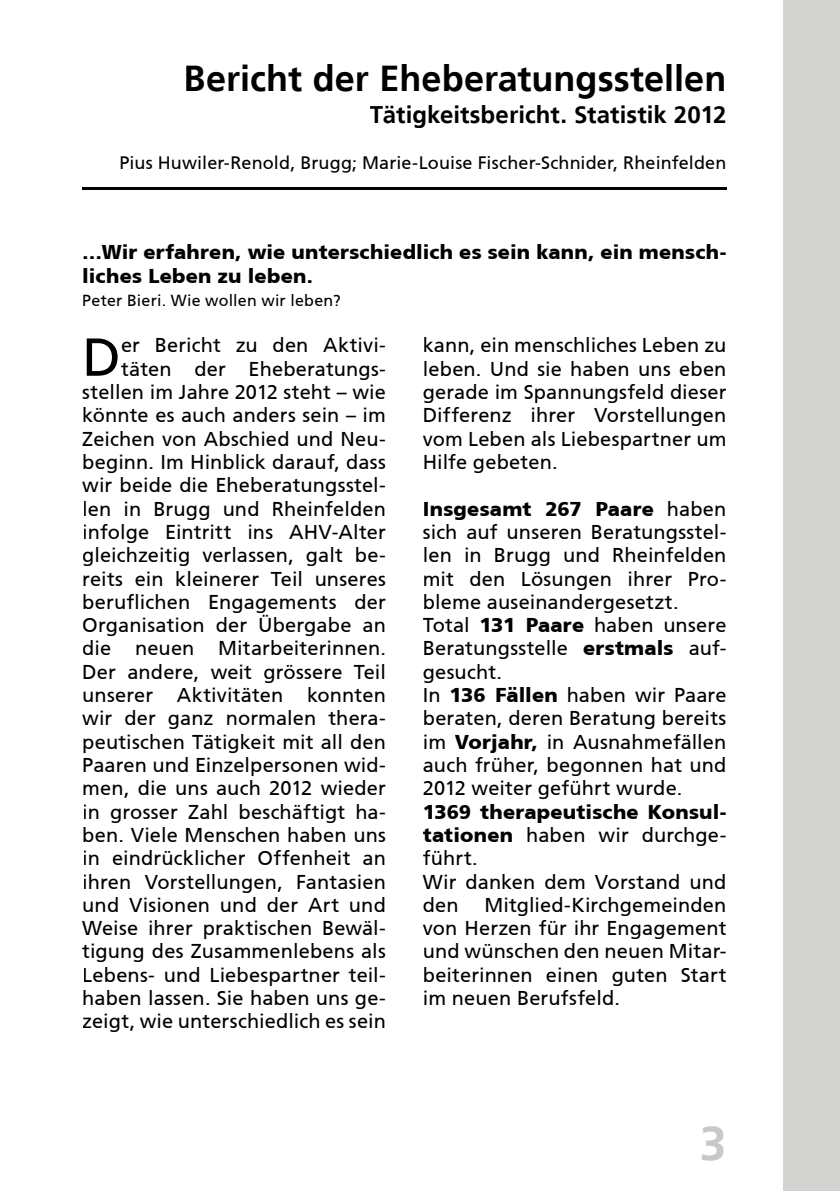
<style>
.page{position:relative;width:840px;height:1191px;background:#fff}
.page>*{position:absolute;margin:0;border:0;box-sizing:border-box;transform-origin:0 0}
.t1{font:53.4px "Frutiger CE";color:#000}
.t2{font:700 48px "Frutiger LT";color:#c8c8c7}
.t3{font:700 36px "Frutiger LT";color:#000}
.t4{font:700 24px "Frutiger LT";letter-spacing:.005em;color:#000}
.t5{font:20px/23.4px "Frutiger CE";letter-spacing:.005em;color:#000;text-align:justify}
.t6{font:900 20px/23.2px "Frutiger CE";letter-spacing:.01em;color:#000}
.t7{font:18px "Frutiger CE";letter-spacing:.005em;color:#000}
.t8{font:16px "Frutiger CE";letter-spacing:.015em;color:#000}
.s1{font-weight:900}
</style>
<div class="page">
<div style="left:782px;top:0;width:57px;height:1191px;background:#d3d3d2"></div>
<hr style="left:82px;top:187px;width:644px;height:2px;background:#000">
<h3 class="t3" style="left:183px;top:57px;width:544px">Bericht der Eheberatungsstellen</h3>
<p class="t4" style="left:370px;top:100px;width:358px">Tätigkeitsbericht. Statistik 2012</p>
<p class="t7" style="left:119px;top:152px;width:608px">Pius Huwiler-Renold, Brugg; Marie-Louise Fischer-Schnider, Rheinfelden</p>
<p class="t6" style="left:82px;top:241px;width:645px">…Wir erfahren, wie unterschiedlich es sein kann, ein mensch&shy;liches Leben zu leben.</p>
<p class="t8" style="left:82px;top:291px;width:260px">Peter Bieri. Wie wollen wir leben?</p>
<p class="t5" style="left:82px;top:334px;width:305px;text-align:right">er Bericht zu den Aktivi&shy;täten der Eheberatungs&shy;stellen im Jahre 2012 steht – wie könnte es auch anders sein – im<br>Zeichen von Abschied und Neu&shy;beginn. Im Hinblick darauf, dass wir beide die Eheberatungsstel&shy;len in Brugg und Rheinfelden infolge Eintritt ins AHV-Alter gleichzeitig verlassen, galt be&shy;reits ein kleinerer Teil unseres beruflichen Engagements der<br>Organisation der Übergabe an die neuen Mitarbeiterinnen.<br>Der andere, weit grössere Teil unserer Aktivitäten konnten wir der ganz normalen thera&shy;peutischen Tätigkeit mit all den<br>Paaren und Einzelpersonen wid&shy;men, die uns auch 2012 wieder in grosser Zahl beschäftigt ha&shy;ben. Viele Menschen haben uns in eindrücklicher Offenheit an ihren Vorstellungen, Fantasien und Visionen und der Art und<br>Weise ihrer praktischen Bewäl&shy;tigung des Zusammenlebens als<br>Lebens- und Liebespartner teil&shy;haben lassen. Sie haben uns ge&shy;zeigt, wie unterschiedlich es sein</p>
<p class="t5" style="left:422px;top:334px;width:305px">kann, ein menschliches Leben zu leben. Und sie haben uns eben gerade im Spannungsfeld dieser Differenz ihrer Vorstellungen vom Leben als Liebespartner um Hilfe gebeten.</p>
<h1 class="t1" style="left:82px;top:326px;width:40px">D</h1>
<p class="t5" style="left:422px;top:497px;width:305px;text-align:left"><span class="s1">Insgesamt 267 Paare</span> haben sich auf unseren Beratungsstel&shy;len in Brugg und Rheinfelden mit den Lösungen ihrer Pro&shy;bleme auseinandergesetzt.<br>Total <span class="s1">131 Paare</span> haben unsere<br>Beratungsstelle <span class="s1">erstmals</span> auf&shy;gesucht.<br>In <span class="s1">136 Fällen</span> haben wir Paare beraten, deren Beratung bereits im <span class="s1">Vorjahr,</span> in Ausnahmefällen auch früher, begonnen hat und<br>2012 weiter geführt wurde.</p>
<p class="t5" style="left:422px;top:800px;width:305px;text-align:left"><span class="s1">1369 therapeutische Konsul&shy;tationen</span> haben wir durchge&shy;führt.<br>Wir danken dem Vorstand und den</p>
<p class="t5" style="left:422px;top:893px;width:305px;text-indent:62px">Mitglied-Kirchgemeinden von Herzen für ihr Engagement und wünschen den neuen Mitar&shy;beiterinnen einen guten Start im neuen Berufsfeld.</p>
<h2 class="t2" style="left:699px;top:1114px;width:28px">3</h2>
</div>
